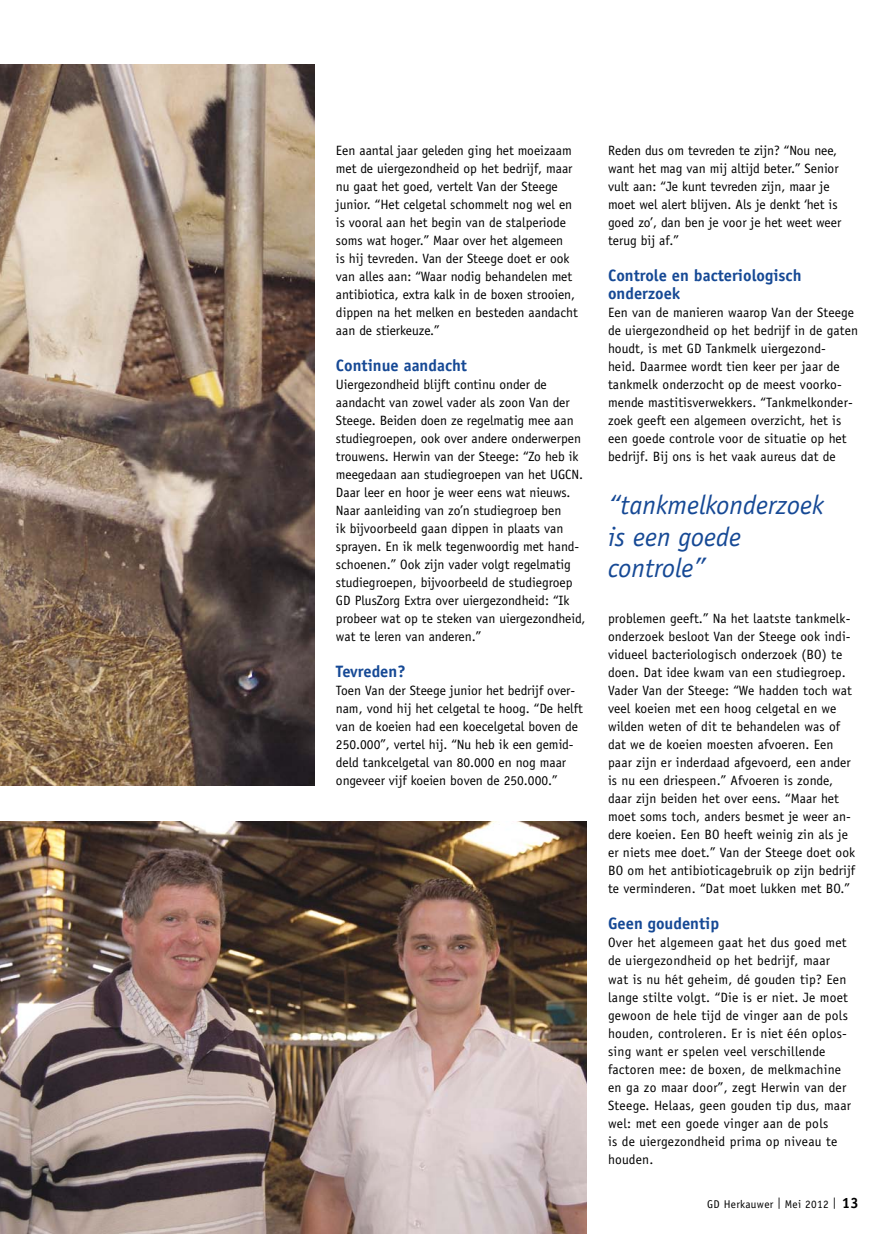
<style>
.page{position:relative;width:893px;height:1234px;background:#fff}
.page>*{position:absolute;margin:0;border:0;box-sizing:border-box;transform-origin:0 0}
.t1{font:italic 27px/31.5px "Officina Sans Std";color:#164995}
.t2{font:700 16.5px/18px "Officina Sans Std";color:#164995}
.t3{font:13.5px/18px "Officina Sans Std";color:#000}
.t4{font:13.5px/18px "Officina Sans Std";letter-spacing:.02em;color:#000}
.t5{font:11.25px "Officina Sans Std";letter-spacing:.03em;color:#000}
.s1{font-weight:700;font-size:15px}
</style>
<div class="page">
<img style="left:0;top:821px;width:587px;height:412px">
<img style="left:0;top:65px;width:315px;height:720px">
<p class="t3" style="left:336px;top:141px;width:243px">Een aantal jaar geleden ging het moeizaam met de uiergezondheid op het bedrijf, maar nu gaat het goed, vertelt Van der Steege junior. “Het celgetal schommelt nog wel en is vooral aan het begin van de stalperiode soms wat hoger.” Maar over het algemeen<br>is hij tevreden. Van der Steege doet er ook van alles aan: “Waar nodig behandelen met antibiotica, extra kalk in de boxen strooien, dippen na het melken en besteden aandacht aan de stierkeuze.”</p>
<p class="t2" style="left:336px;top:356px;width:133px">Continue aandacht</p>
<p class="t3" style="left:336px;top:375px;width:251px">Uiergezondheid blijft continu onder de aandacht van zowel vader als zoon Van der Steege. Beiden doen ze regelmatig mee aan studiegroepen, ook over andere onderwerpen trouwens. Herwin van der Steege: “Zo heb ik meegedaan aan studiegroepen van het U GCN.<br>Daar leer en hoor je weer eens wat nieuws.<br>Naar aanleiding van zo’n studiegroep ben<br>ik bijvoorbeeld gaan dippen in plaats van sprayen. En ik melk tegenwoordig met hand&shy;schoenen.” Ook zijn vader volgt regelmatig studiegroepen, bijvoorbeeld de studiegroep GD PlusZorg Extra over uiergezondheid: “Ik probeer wat op te steken van uiergezondheid, wat te leren van anderen.”</p>
<p class="t2" style="left:336px;top:662px;width:71px">Tevreden?</p>
<p class="t3" style="left:336px;top:681px;width:248px">Toen Van der Steege junior het bedrijf over&shy;nam, vond hij het celgetal te hoog. “De helft van de koeien had een koecelgetal boven de 250.000”, vertel hij. “Nu heb ik een gemid&shy;deld tankcelgetal van 80.000 en nog maar ongeveer vijf koeien boven de 250.000.”</p>
<p class="t3" style="left:608px;top:141px;width:235px">Reden dus om tevreden te zijn? “Nou nee, want het mag van mij altijd beter.” Senior vult aan: “Je kunt tevreden zijn, maar je moet wel alert blijven. Als je denkt ‘het is goed zo’, dan ben je voor je het weet weer terug bij af.”</p>
<p class="t2" style="left:608px;top:266px;width:195px">Controle en bacteriologisch onderzoek</p>
<p class="t3" style="left:608px;top:303px;width:252px">Een van de manieren waarop Van der Steege de uiergezondheid op het bedrijf in de gaten houdt, is met GD Tankmelk uiergezond-<br>heid. Daarmee wordt tien keer per jaar de tankmelk onderzocht op de meest voorko&shy;mende mastitisverwekkers. “Tankmelkonder&shy;zoek geeft een algemeen overzicht, het is een goede controle voor de situatie op het bedrijf. Bij ons is het vaak aureus dat de</p>
<h1 class="t1" style="left:608px;top:489px;width:217px">“tankmelkonderzoek is een goede controle”</h1>
<p class="t3" style="left:608px;top:609px;width:249px">problemen geeft.” Na het laatste tankmelk&shy;onderzoek besloot Van der Steege ook indi&shy;vidueel bacteriologisch onderzoek (BO) te doen. Dat idee kwam van een studiegroep.<br>Vader Van der Steege: “We hadden toch wat veel koeien met een hoog celgetal en we wilden weten of dit te behandelen was of dat we de koeien moesten afvoeren. Een paar zijn er inderdaad afgevoerd, een ander is nu een driespeen.” Afvoeren is zonde, daar zijn beiden het over eens. “Maar het moet soms toch, anders besmet je weer an&shy;dere koeien. Een BO heeft weinig zin als je er niets mee doet.” Van der Steege doet ook BO om het antibioticagebruik op zijn bedrijf te verminderen. “Dat moet lukken met BO.”</p>
<p class="t2" style="left:608px;top:914px;width:113px">Geen goudentip</p>
<p class="t4" style="left:608px;top:933px;width:245px">Over het algemeen gaat het dus goed met de uiergezondheid op het bedrijf, maar wat is nu hét geheim, dé gouden tip? Een lange stilte volgt. “Die is er niet. Je moet gewoon de hele tijd de vinger aan de pols houden, controleren. Er is niet één oplos&shy;sing want er spelen veel verschillende factoren mee: de boxen, de melkmachine en ga zo maar door”, zegt Herwin van der Steege. Helaas, geen gouden tip dus, maar wel: met een goede vinger aan de pols<br>is de uiergezondheid prima op niveau te houden.</p>
<p class="t5" style="left:707px;top:1196px;width:153px">GD Herkauwer | Mei 2012 | <span class="s1">13</span></p>
</div>
